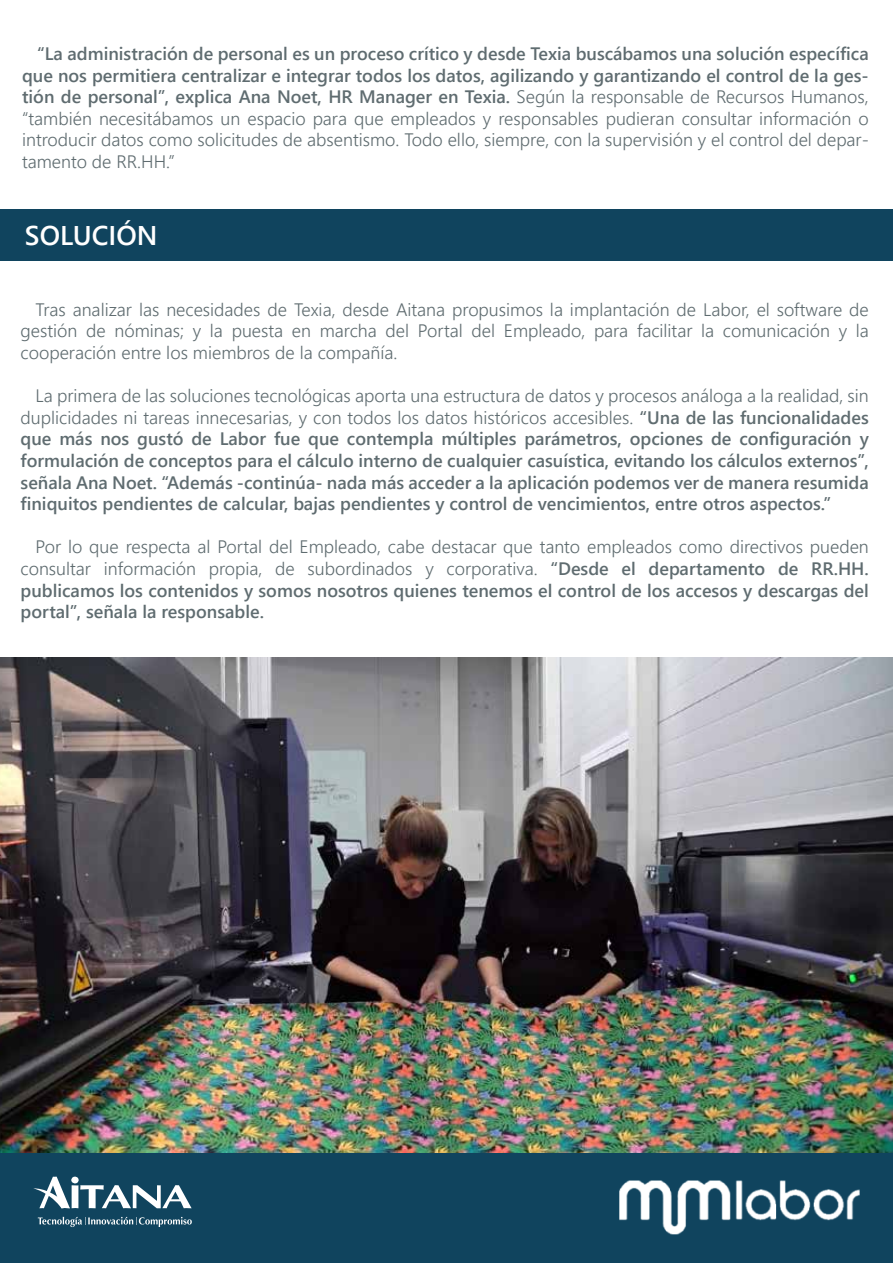
<style>
.page{position:relative;width:893px;height:1263px;background:#fff}
.page>*{position:absolute;margin:0;border:0;box-sizing:border-box;transform-origin:0 0}
.t1{font:600 27px "Segoe UI";color:#fff}
.t2{font:600 18px/21.6px "Segoe UI";color:#5f6c70;text-align:justify}
.t3{font:300 18px/21.6px "Segoe UI";color:#5f6c70;text-align:justify}
.s1{font-weight:600}
.s2{font-weight:300}
</style>
<div class="page">
<img style="left:0;top:658px;width:893px;height:495px">
<div style="left:0;top:209px;width:893px;height:51px;background:#10445e"></div>
<div style="left:0;top:1153px;width:893px;height:110px;background:#10445e"></div>
<svg style="left:33px;top:1176px;width:159px;height:32px"></svg>
<svg style="left:38px;top:1217px;width:154px;height:10px"></svg>
<img style="left:619px;top:1180px;width:241px;height:55px">
<p class="t3" style="left:22px;top:41px;width:848px;text-indent:15px"><span class="s1">“La administración de personal es un proceso crítico y desde Texia buscábamos una solución específica que nos permitiera centralizar e integrar todos los datos, agilizando y garantizando el control de la ges&shy;tión de personal”, explica Ana Noet, HR Manager en Texia.</span> Según la responsable de Recursos Humanos, “también necesitábamos un espacio para que empleados y responsables pudieran consultar información o introducir datos como solicitudes de absentismo. Todo ello, siempre, con la supervisión y el control del depar&shy;tamento de RR.HH.”</p>
<h1 class="t1" style="left:25px;top:210px;width:134px">SOLUCIÓN</h1>
<p class="t3" style="left:21px;top:297px;width:850px;text-indent:15px">Tras analizar las necesidades de Texia, desde Aitana propusimos la implantación de Labor, el software de gestión de nóminas; y la puesta en marcha del Portal del Empleado, para facilitar la comunicación y la cooperación entre los miembros de la compañía.</p>
<p class="t2" style="left:21px;top:383px;width:850px;text-indent:15px"><span class="s2">La primera de las soluciones tecnológicas aporta una estructura de datos y procesos análoga a la realidad, sin duplicidades ni tareas innecesarias, y con todos los datos históricos accesibles.</span> “Una de las funcionalidades que más nos gustó de Labor fue que contempla múltiples parámetros, opciones de configuración y formulación de conceptos para el cálculo interno de cualquier casuística, evitando los cálculos externos”, señala Ana Noet. “Además -continúa- nada más acceder a la aplicación podemos ver de manera resumida finiquitos pendientes de calcular, bajas pendientes y control de vencimientos, entre otros aspectos.”</p>
<p class="t2" style="left:21px;top:535px;width:850px;text-indent:15px"><span class="s2">Por lo que respecta al Portal del Empleado, cabe destacar que tanto empleados como directivos pueden consultar información propia, de subordinados y corporativa.</span> “Desde el departamento de RR.HH. publicamos los contenidos y somos nosotros quienes tenemos el control de los accesos y descargas del portal”, señala la responsable.</p>
</div>
